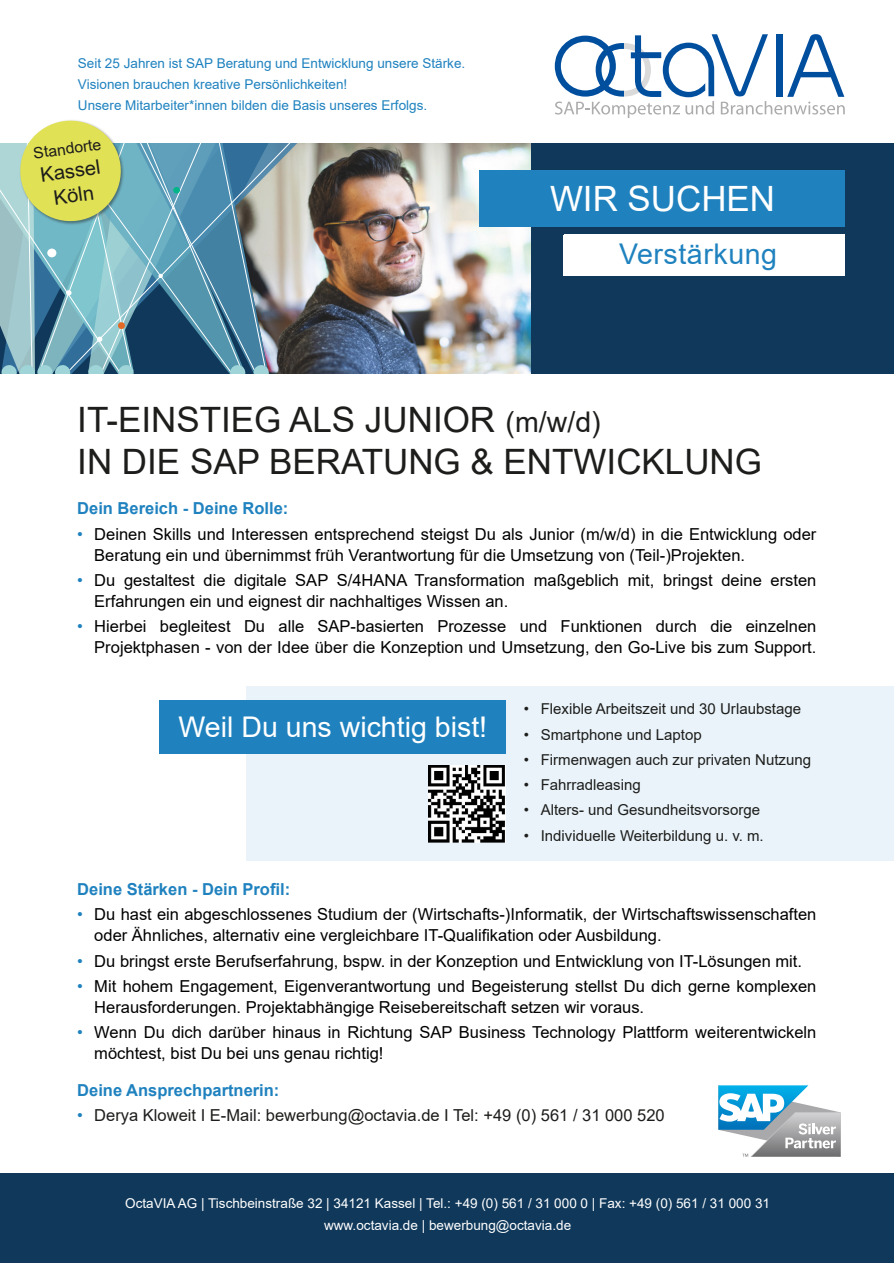
<style>
.page{position:relative;width:894px;height:1263px;background:#fff}
.page>*{position:absolute;margin:0;border:0;box-sizing:border-box;transform-origin:0 0}
.t1{font:34.95px/42px "Arial";color:#1d1d1b}
.t2{font:34.95px "Arial";color:#fff}
.t3{font:28.5px "Arial";letter-spacing:.02em;color:#1f82bf}
.t4{font:28.5px "Arial";color:#fff}
.t5{font:20.1px/24.2px "Arial";color:#1d1d1b;text-align:center}
.t6{font:16.5px/21px "Arial";color:#000}
.t7{font:700 16.5px "Arial";color:#1f82bf}
.t8{font:16.5px "Arial";color:#1d1d1b}
.t9{font:15.75px "Arial";color:#1d1d1b}
.t10{font:15px "Arial";color:#1d1d1b}
.t11{font:13.5px/21px "Arial";color:#1f82bf}
.t12{font:13.5px/22.2px "Arial";color:#fff;text-align:center}
.s1{font-size:28.5px}
.s2{color:#1f82bf}
</style>
<div class="page">
<img style="left:298px;top:143px;width:233px;height:231px">
<div style="left:531px;top:142px;width:362px;height:232px;background:#0f385a"></div>
<div style="left:0;top:1174px;width:893px;height:89px;background:#0f385a"></div>
<svg style="left:269px;top:143px;width:29px;height:231px;background:#a39f97"></svg>
<svg style="left:269px;top:143px;width:22px;height:228px;background:#a2a09c"></svg>
<div style="left:246px;top:686px;width:647px;height:175px;background:#e9f3f9"></div>
<div style="left:159px;top:700px;width:346px;height:54px;background:#1f82bf"></div>
<img style="left:428px;top:765px;width:77px;height:77px">
<svg style="left:718px;top:1085px;width:122px;height:72px"></svg>
<div style="left:478px;top:171px;width:366px;height:56px;background:#1f82bf"></div>
<svg style="left:0;top:120px;width:269px;height:254px;background:#80aaa9"></svg>
<svg style="left:554px;top:34px;width:290px;height:84px"></svg>
<div style="left:563px;top:235px;width:280px;height:41px;background:#fff"></div>
<p class="t11" style="left:78px;top:54px;width:388px">Seit 25 Jahren ist SAP Beratung und Entwicklung unsere Stärke.<br>Visionen brauchen kreative Persönlichkeiten!<br>Unsere Mitarbeiter*innen bilden die Basis unseres Erfolgs.</p>
<p class="t9" style="left:33px;top:148px;width:70px;rotate:-8deg">Standorte</p>
<p class="t5" style="left:39px;top:165px;width:62px;rotate:-8deg">Kassel<br>Köln</p>
<h1 class="t2" style="left:550px;top:186px;width:226px">WIR SUCHEN</h1>
<h2 class="t3" style="left:615px;top:244px;width:159px">Verstärkung</h2>
<h2 class="t3" style="left:618px;top:243px;width:160px">Verstärkung</h2>
<h1 class="t1" style="left:77px;top:402px;width:686px">IT-EINSTIEG ALS JUNIOR <span class="s1">(m/w/d)<br></span>IN DIE SAP BERATUNG &amp; ENTWICKLUNG</h1>
<p class="t7" style="left:77px;top:502px;width:212px">Dein Bereich - Deine Rolle:</p>
<p class="t6" style="left:94px;top:525px;width:723px;text-indent:-17px"><span class="s2">•</span> Deinen Skills und Interessen entsprechend steigst Du als Junior (m/w/d) in die Entwicklung oder<br>Beratung ein und übernimmst früh Verantwortung für die Umsetzung von (Teil-)Projekten.</p>
<p class="t6" style="left:94px;top:571px;width:723px;text-indent:-17px"><span class="s2">•</span> Du gestaltest die digitale SAP S/4HANA Transformation maßgeblich mit, bringst deine ersten<br>Erfahrungen ein und eignest dir nachhaltiges Wissen an.</p>
<p class="t6" style="left:77px;top:617px;width:740px;text-align:right"><span class="s2">•</span> Hierbei begleitest Du alle SAP-basierten Prozesse und Funktionen durch die einzelnen<br>Projektphasen - von der Idee über die Konzeption und Umsetzung, den Go-Live bis zum Support.</p>
<h2 class="t4" style="left:178px;top:716px;width:310px">Weil Du uns wichtig bist!</h2>
<p class="t10" style="left:523px;top:703px;width:279px">• Flexible Arbeitszeit und 30 Urlaubstage</p>
<p class="t10" style="left:523px;top:729px;width:179px">• Smartphone und Laptop</p>
<p class="t10" style="left:523px;top:754px;width:289px">• Firmenwagen auch zur privaten Nutzung</p>
<p class="t10" style="left:523px;top:779px;width:119px">• Fahrradleasing</p>
<p class="t10" style="left:523px;top:804px;width:238px">• Alters- und Gesundheitsvorsorge</p>
<p class="t10" style="left:523px;top:830px;width:241px">• Individuelle Weiterbildung u. v. m.</p>
<p class="t7" style="left:77px;top:883px;width:214px">Deine Stärken - Dein Profil:</p>
<p class="t6" style="left:94px;top:906px;width:723px;text-indent:-17px"><span class="s2">•</span> Du hast ein abgeschlossenes Studium der (Wirtschafts-)Informatik, der Wirtschaftswissenschaften oder Ähnliches, alternativ eine vergleichbare IT-Qualifikation oder Ausbildung.</p>
<p class="t6" style="left:77px;top:952px;width:726px"><span class="s2">•</span> Du bringst erste Berufserfahrung, bspw. in der Konzeption und Entwicklung von IT-Lösungen mit.</p>
<p class="t6" style="left:94px;top:977px;width:723px;text-indent:-17px"><span class="s2">•</span> Mit hohem Engagement, Eigenverantwortung und Begeisterung stellst Du dich gerne komplexen<br>Herausforderungen. Projektabhängige Reisebereitschaft setzen wir voraus.</p>
<p class="t6" style="left:94px;top:1023px;width:723px;text-indent:-17px"><span class="s2">•</span> Wenn Du dich darüber hinaus in Richtung SAP Business Technology Plattform weiterentwickeln möchtest, bist Du bei uns genau richtig!</p>
<p class="t7" style="left:77px;top:1084px;width:204px">Deine Ansprechpartnerin:</p>
<p class="t8" style="left:77px;top:1109px;width:589px"><span class="s2">•</span> Derya Kloweit I E-Mail: bewerbung@octavia.de I Tel: +49 (0) 561 / 31 000 520</p>
<p class="t12" style="left:125px;top:1193px;width:646px">OctaVIA AG | Tischbeinstraße 32 | 34121 Kassel | Tel.: +49 (0) 561 / 31 000 0 | Fax: +49 (0) 561 / 31 000 31 www.octavia.de | bewerbung@octavia.de</p>
</div>
